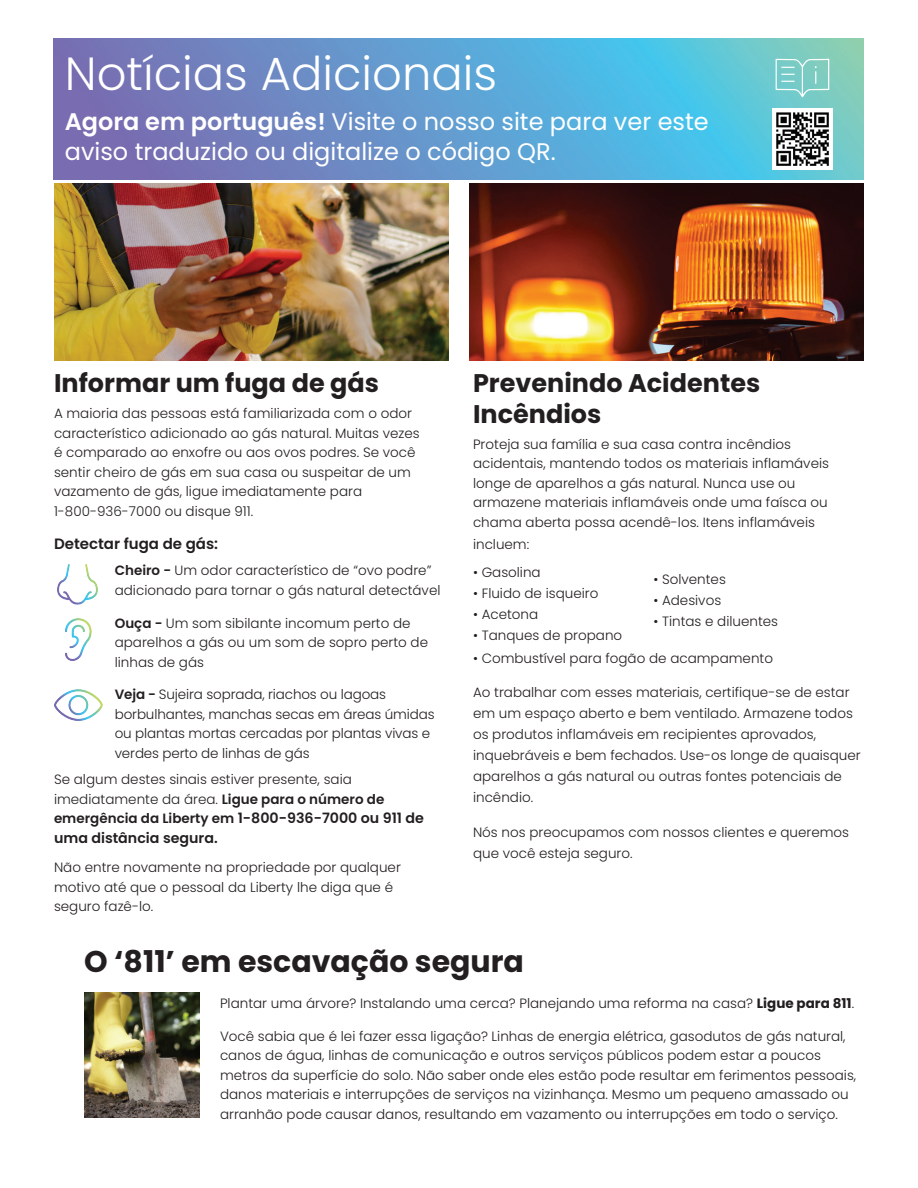
<style>
.page{position:relative;width:918px;height:1188px;background:#fff}
.page>*{position:absolute;margin:0;border:0;box-sizing:border-box;transform-origin:0 0}
.t1{font:300 46.5px "Poppins";color:#fff}
.t2{font:700 30px "Poppins";color:#231f20}
.t3{font:700 25.5px/30.6px "Poppins";color:#231f20}
.t4{font:24px/30px "Poppins";color:#fff}
.t5{font:600 15px "Poppins";color:#231f20}
.t6{font:600 14.25px "Poppins";color:#231f20}
.t7{font:300 13.5px/19.5px "Poppins";color:#231f20}
.s1{font-weight:600}
.s2{font-weight:600;font-size:14.25px}
.s3{font-weight:700}
</style>
<div class="page">
<img style="left:53px;top:39px;width:810px;height:140px">
<svg style="left:776px;top:59px;width:53px;height:38px;background:#8bd2cd"></svg>
<img style="left:772px;top:109px;width:61px;height:60px">
<img style="left:470px;top:183px;width:394px;height:178px">
<img style="left:54px;top:183px;width:394px;height:178px">
<img style="left:84px;top:993px;width:116px;height:125px">
<img style="left:58px;top:564px;width:39px;height:40px">
<img style="left:66px;top:619px;width:25px;height:42px">
<img style="left:54px;top:689px;width:48px;height:31px">
<h1 class="t1" style="left:65px;top:47px;width:434px">Notícias Adicionais</h1>
<h3 class="t4" style="left:65px;top:107px;width:645px"><span class="s1">Agora em português!</span> Visite o nosso site para ver este aviso traduzido ou digitalize o código QR.</h3>
<h3 class="t3" style="left:54px;top:368px;width:326px">Informar um fuga de gás</h3>
<p class="t7" style="left:54px;top:404px;width:367px">A maioria das pessoas está familiarizada com o odor característico adicionado ao gás natural. Muitas vezes é comparado ao enxofre ou aos ovos podres. Se você sentir cheiro de gás em sua casa ou suspeitar de um vazamento de gás, ligue imediatamente para 1-800-936-7000 ou disque 911.</p>
<p class="t5" style="left:54px;top:535px;width:166px">Detectar fuga de gás:</p>
<p class="t7" style="left:115px;top:561px;width:327px"><span class="s1">Cheiro -</span> Um odor característico de “ovo podre” adicionado para tornar o gás natural detectável</p>
<p class="t7" style="left:115px;top:613px;width:315px"><span class="s1">Ouça -</span> Um som sibilante incomum perto de aparelhos a gás ou um som de sopro perto de linhas de gás</p>
<p class="t7" style="left:115px;top:685px;width:321px"><span class="s1">Veja -</span> Sujeira soprada, riachos ou lagoas borbulhantes, manchas secas em áreas úmidas ou plantas mortas cercadas por plantas vivas e verdes perto de linhas de gás</p>
<p class="t7" style="left:54px;top:770px;width:371px">Se algum destes sinais estiver presente, saia imediatamente da área. <span class="s1">Ligue para o número de emergência da Liberty em</span> <span class="s2">1-800-936-7000 ou 911 de</span></p>
<p class="t6" style="left:54px;top:830px;width:165px">uma distância segura.</p>
<p class="t7" style="left:54px;top:858px;width:348px">Não entre novamente na propriedade por qualquer motivo até que o pessoal da Liberty lhe diga que é seguro fazê-lo.</p>
<h3 class="t3" style="left:473px;top:368px;width:289px">Prevenindo Acidentes<br>Incêndios</h3>
<p class="t7" style="left:473px;top:434px;width:358px">Proteja sua família e sua casa contra incêndios acidentais, mantendo todos os materiais inflamáveis longe de aparelhos a gás natural. Nunca use ou armazene materiais inflamáveis onde uma faísca ou chama aberta possa acendê-los. Itens inflamáveis</p>
<p class="t7" style="left:473px;top:535px;width:58px">incluem:</p>
<p class="t7" style="left:473px;top:563px;width:69px">• Gasolina</p>
<p class="t7" style="left:473px;top:584px;width:127px">• Fluido de isqueiro</p>
<p class="t7" style="left:473px;top:605px;width:67px">• Acetona</p>
<p class="t7" style="left:473px;top:626px;width:151px">• Tanques de propano</p>
<p class="t7" style="left:473px;top:648px;width:302px">• Combustível para fogão de acampamento</p>
<p class="t7" style="left:473px;top:682px;width:389px;line-height:21px">Ao trabalhar com esses materiais, certifique-se de estar em um espaço aberto e bem ventilado. Armazene todos os produtos inflamáveis em recipientes aprovados, inquebráveis e bem fechados. Use-os longe de quaisquer aparelhos a gás natural ou outras fontes potenciais de incêndio.</p>
<p class="t7" style="left:473px;top:822px;width:378px;line-height:21px">Nós nos preocupamos com nossos clientes e queremos que você esteja seguro.</p>
<p class="t7" style="left:653px;top:570px;width:74px">• Solventes</p>
<p class="t7" style="left:653px;top:591px;width:69px">• Adesivos</p>
<p class="t7" style="left:653px;top:612px;width:126px">• Tintas e diluentes</p>
<h2 class="t2" style="left:84px;top:944px;width:441px">O ‘811’ em escavação segura</h2>
<p class="t7" style="left:220px;top:994px;width:636px">Plantar uma árvore? Instalando uma cerca? Planejando uma reforma na casa? <span class="s3">Ligue para 811</span>.</p>
<p class="t7" style="left:220px;top:1027px;width:638px">Você sabia que é lei fazer essa ligação? Linhas de energia elétrica, gasodutos de gás natural, canos de água, linhas de comunicação e outros serviços públicos podem estar a poucos metros da superfície do solo. Não saber onde eles estão pode resultar em ferimentos pessoais, danos materiais e interrupções de serviços na vizinhança. Mesmo um pequeno amassado ou arranhão pode causar danos, resultando em vazamento ou interrupções em todo o serviço.</p>
</div>
